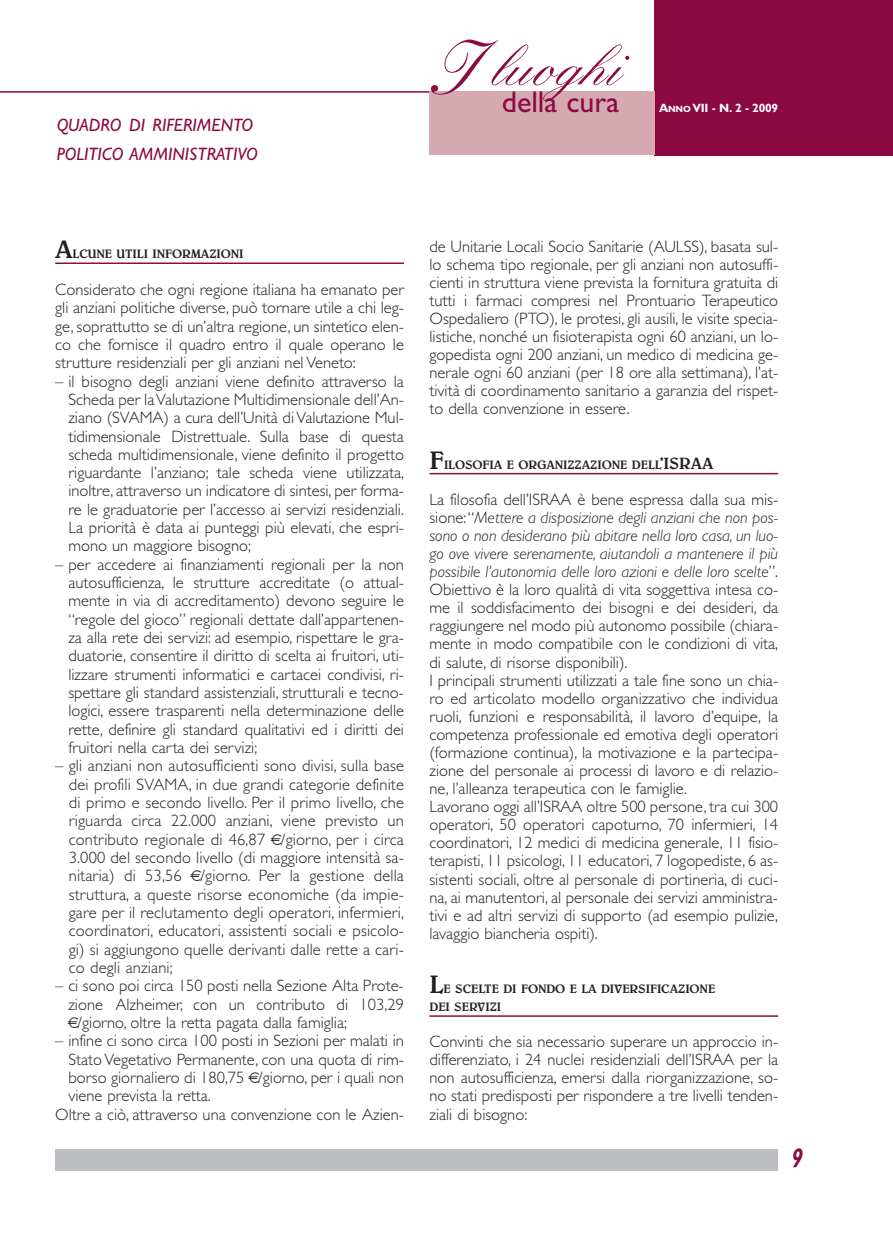
<style>
.page{position:relative;width:893px;height:1234px;background:#fff}
.page>*{position:absolute;margin:0;border:0;box-sizing:border-box;transform-origin:0 0}
.t1{font:500 75px "Kuenstler Script";color:#8c0a42}
.t2{font:500 57px "Kuenstler Script";color:#8c0a42}
.t3{font:30px "Gill Sans";color:#8c0a42}
.t4{font:italic 700 condensed 27px "Gill Sans";color:#8c0a42;scale:.75 1}
.t5{font:italic 18px/28.8px "Gill Sans";color:#8c0a42}
.t6{font:300 16.5px/18px "Gill Sans";color:#231f20;text-align:justify}
.t7{font:500 12.3px/18px "Belwe";letter-spacing:-.005em;color:#231f20}
.t8{font:700 12px "Gill Sans";letter-spacing:-.015em;color:#fff}
.s1{font-size:9px}
.s2{font-size:25.5px}
.s3{font-size:16.5px}
.s4{font-style:italic}
</style>
<div class="page">
<hr style="left:0;top:91px;width:429px;height:2px;background:#8c0a42">
<div style="left:655px;top:0;width:238px;height:155px;background:#8c0a42"></div>
<div style="left:429px;top:91px;width:226px;height:64px;background:#d4a9b1"></div>
<div style="left:55px;top:1148px;width:723px;height:21px;background:#bbbdc0"></div>
<hr style="left:55px;top:262px;width:349px;height:2px;background:#8c0a42">
<hr style="left:429px;top:473px;width:349px;height:1px;background:#8c0a42">
<hr style="left:429px;top:1015px;width:349px;height:1px;background:#8c0a42">
<p class="t5" style="left:57px;top:113px;width:203px">QUADRO DI RIFERIMENTO<br>POLITICO AMMINISTRATIVO</p>
<h1 class="t1" style="left:430px;top:48px;width:43px">I</h1>
<h2 class="t2" style="left:490px;top:50px;width:132px">luoghi</h2>
<h3 class="t3" style="left:502px;top:92px;width:119px">della cura</h3>
<p class="t8" style="left:659px;top:104px;width:121px">A<span class="s1">NNO</span> VII - N. 2 - 2009</p>
<p class="t7" style="left:55px;top:246px;width:190px"><span class="s2">A</span>LCUNE UTILI INFORMAZIONI</p>
<p class="t6" style="left:55px;top:282px;width:350px">Considerato che ogni regione italiana ha emanato per gli anziani politiche diverse, può tornare utile a chi leg&shy;ge, soprattutto se di un’altra regione, un sintetico elen&shy;co che fornisce il quadro entro il quale operano le strutture residenziali per gli anziani nel Veneto:</p>
<p class="t6" style="left:68px;top:373px;width:337px;text-indent:-13px">– il bisogno degli anziani viene definito attraverso la Scheda per la Valutazione Multidimensionale dell’An&shy;ziano (SVAMA) a cura dell’Unità di Valutazione Mul&shy;tidimensionale Distrettuale. Sulla base di questa scheda multidimensionale, viene definito il progetto riguardante l’anziano; tale scheda viene utilizzata, inoltre, attraverso un indicatore di sintesi, per forma&shy;re le graduatorie per l’accesso ai servizi residenziali.<br>La priorità è data ai punteggi più elevati, che espri&shy;mono un maggiore bisogno;</p>
<p class="t6" style="left:68px;top:556px;width:337px;text-indent:-13px">– per accedere ai finanziamenti regionali per la non autosufficienza, le strutture accreditate (o attual&shy;mente in via di accreditamento) devono seguire le “regole del gioco” regionali dettate dall’appartenen&shy;za alla rete dei servizi: ad esempio, rispettare le gra&shy;duatorie, consentire il diritto di scelta ai fruitori, uti&shy;lizzare strumenti informatici e cartacei condivisi, ri&shy;spettare gli standard assistenziali, strutturali e tecno&shy;logici, essere trasparenti nella determinazione delle rette, definire gli standard qualitativi ed i diritti dei fruitori nella carta dei servizi;</p>
<p class="t6" style="left:69px;top:758px;width:337px;text-indent:-13px">– gli anziani non autosufficienti sono divisi, sulla base dei profili SVAMA, in due grandi categorie definite di primo e secondo livello. Per il primo livello, che riguarda circa 22.000 anziani, viene previsto un contributo regionale di 46,87 /giorno, per i circa 3.000 del secondo livello (di maggiore intensità sa&shy;nitaria) di 53,56 /giorno. Per la gestione della struttura, a queste risorse economiche (da impie&shy;gare per il reclutamento degli operatori, infermieri, coordinatori, educatori, assistenti sociali e psicolo&shy;gi) si aggiungono quelle derivanti dalle rette a cari&shy;co degli anziani;</p>
<p class="t6" style="left:55px;top:978px;width:350px">– ci sono poi circa 150 posti nella Sezione Alta Prote-</p>
<p class="t6" style="left:68px;top:996px;width:337px">zione Alzheimer, con un contributo di 103,29</p>
<p class="t6" style="left:78px;top:1014px;width:271px">/giorno, oltre la retta pagata dalla famiglia;</p>
<p class="t6" style="left:55px;top:1033px;width:350px">– infine ci sono circa 100 posti in Sezioni per malati in</p>
<p class="t6" style="left:68px;top:1051px;width:337px">Stato Vegetativo Permanente, con una quota di rim-</p>
<p class="t6" style="left:68px;top:1069px;width:337px">borso giornaliero di 180,75 /giorno, per i quali non</p>
<p class="t6" style="left:68px;top:1088px;width:144px">viene prevista la retta.</p>
<p class="t6" style="left:55px;top:1106px;width:350px">Oltre a ciò, attraverso una convenzione con le Azien-</p>
<p class="t6" style="left:429px;top:239px;width:350px">de Unitarie Locali Socio Sanitarie (AULSS), basata sul&shy;lo schema tipo regionale, per gli anziani non autosuffi&shy;cienti in struttura viene prevista la fornitura gratuita di tutti i farmaci compresi nel Prontuario Terapeutico Ospedaliero (PTO), le protesi, gli ausili, le visite specia&shy;listiche, nonché un fisioterapista ogni 60 anziani, un lo&shy;gopedista ogni 200 anziani, un medico di medicina ge&shy;nerale ogni 60 anziani (per 18 ore alla settimana), l’at&shy;tività di coordinamento sanitario a garanzia del rispet&shy;to della convenzione in essere.</p>
<p class="t7" style="left:429px;top:456px;width:285px"><span class="s2">F</span>ILOSOFIA E ORGANIZZAZIONE DELL<span class="s3">’ISRAA</span></p>
<p class="t6" style="left:429px;top:492px;width:350px;text-align:left">La filosofia dell’ISRAA è bene espressa dalla sua mis&shy;sione: “<span class="s4">Mettere a disposizione degli anziani che non pos&shy;sono o non desiderano più abitare nella loro casa, un luo&shy;go ove vivere serenamente, aiutandoli a mantenere il più possibile l’autonomia delle loro azioni e delle loro scelte</span>”.<br>Obiettivo è la loro qualità di vita soggettiva intesa co&shy;me il soddisfacimento dei bisogni e dei desideri, da raggiungere nel modo più autonomo possibile (chiara&shy;mente in modo compatibile con le condizioni di vita, di salute, di risorse disponibili).<br>I principali strumenti utilizzati a tale fine sono un chia&shy;ro ed articolato modello organizzativo che individua ruoli, funzioni e responsabilità, il lavoro d’equipe, la competenza professionale ed emotiva degli operatori (formazione continua), la motivazione e la partecipa&shy;zione del personale ai processi di lavoro e di relazio&shy;ne, l’alleanza terapeutica con le famiglie.<br>Lavorano oggi all’ISRAA oltre 500 persone, tra cui 300 operatori, 50 operatori capoturno, 70 infermieri, 14 coordinatori, 12 medici di medicina generale, 11 fisio&shy;terapisti, 11 psicologi, 11 educatori, 7 logopediste, 6 as&shy;sistenti sociali, oltre al personale di portineria, di cuci&shy;na, ai manutentori, al personale dei servizi amministra&shy;tivi e ad altri servizi di supporto (ad esempio pulizie, lavaggio biancheria ospiti).</p>
<p class="t7" style="left:429px;top:980px;width:287px"><span class="s2">L</span>E SCELTE DI FONDO E LA DIVERSIFICAZIONE<br>DEI SERVIZI</p>
<p class="t6" style="left:429px;top:1034px;width:350px">Convinti che sia necessario superare un approccio in&shy;differenziato, i 24 nuclei residenziali dell’ISRAA per la non autosufficienza, emersi dalla riorganizzazione, so&shy;no stati predisposti per rispondere a tre livelli tenden&shy;ziali di bisogno:</p>
<h3 class="t4" style="left:791px;top:1148px;width:21px">9</h3>
</div>
